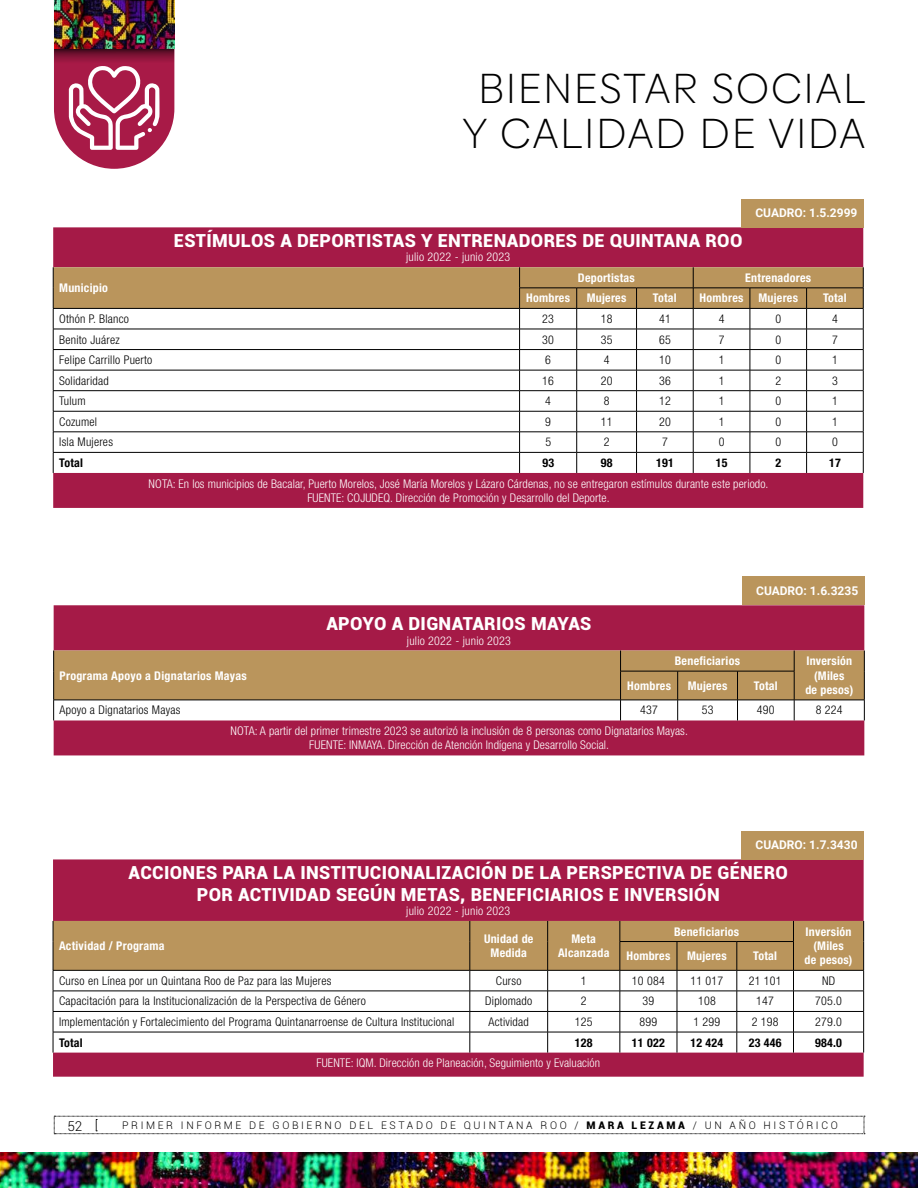
<style>
.page{position:relative;width:918px;height:1188px;background:#fff}
.page>*{position:absolute;margin:0;border:0;box-sizing:border-box;transform-origin:0 0}
.t1{font:300 42px/45px "Biennale";letter-spacing:.05em;color:#000;text-align:center}
.t2{font:900 18px/21.6px "Roboto";letter-spacing:.02em;color:#fff;text-align:center}
.t3{font:300 13.5px "Roboto";color:#000}
.t4{font:300 condensed 12px/14.4px "Helvetica Neue LT Std";letter-spacing:.01em;color:#fff;text-align:center}
.t5{font:300 condensed 12px "Helvetica Neue LT Std";letter-spacing:.02em;color:#000}
.t6{font:700 condensed 12px/14.4px "Helvetica Neue LT Std";letter-spacing:.02em;color:#fff;text-align:center}
.t7{font:700 condensed 12px "Helvetica Neue LT Std";letter-spacing:.02em;color:#000}
.t8{font:700 12px "Roboto";color:#fff}
.t9{font:300 10.5px "Roboto";letter-spacing:.25em;color:#000}
.s1{font-weight:900}
</style>
<div class="page">
<img style="left:54px;top:0;width:120px;height:169px">
<img style="left:0;top:1152px;width:918px;height:36px">
<svg style="left:54px;top:1116px;width:811px;height:18px"></svg>
<div style="left:53px;top:227px;width:810px;height:281px;background:#a51a47"></div>
<svg style="left:53px;top:267px;width:811px;height:206px"></svg>
<div style="left:741px;top:199px;width:122px;height:28px;background:#ba955c"></div>
<div style="left:53px;top:859px;width:811px;height:218px;background:#a51a47"></div>
<svg style="left:53px;top:921px;width:811px;height:132px"></svg>
<div style="left:741px;top:831px;width:123px;height:28px;background:#ba955c"></div>
<div style="left:54px;top:605px;width:810px;height:150px;background:#a51a47"></div>
<svg style="left:53px;top:651px;width:812px;height:69px"></svg>
<div style="left:742px;top:577px;width:122px;height:28px;background:#ba955c"></div>
<h1 class="t1" style="left:462px;top:66px;width:405px">BIENESTAR SOCIAL<br>Y CALIDAD DE VIDA</h1>
<p class="t6" style="left:59px;top:281px;width:50px">Municipio</p>
<h2 class="t2" style="left:174px;top:229px;width:570px">ESTÍMULOS A DEPORTISTAS Y ENTRENADORES DE QUINTANA ROO</h2>
<p class="t4" style="left:406px;top:250px;width:106px">julio 2022 - junio 2023</p>
<p class="t8" style="left:755px;top:205px;width:104px">CUADRO: 1.5.2999</p>
<p class="t6" style="left:578px;top:270px;width:59px">Deportistas</p>
<p class="t6" style="left:745px;top:270px;width:67px">Entrenadores</p>
<p class="t6" style="left:526px;top:291px;width:45px">Hombres</p>
<p class="t6" style="left:587px;top:291px;width:41px">Mujeres</p>
<p class="t6" style="left:653px;top:291px;width:25px">Total</p>
<p class="t6" style="left:700px;top:291px;width:100px">Hombres Mujeres</p>
<p class="t6" style="left:823px;top:291px;width:25px">Total</p>
<p class="t5" style="left:59px;top:312px;width:71px">Othón P. Blanco</p>
<p class="t5" style="left:542px;top:312px;width:13px">23</p>
<p class="t5" style="left:601px;top:312px;width:13px">18</p>
<p class="t5" style="left:659px;top:312px;width:13px">41</p>
<p class="t5" style="left:719px;top:312px;width:7px">4</p>
<p class="t5" style="left:775px;top:312px;width:7px">0</p>
<p class="t5" style="left:832px;top:312px;width:7px">4</p>
<p class="t5" style="left:59px;top:332px;width:62px">Benito Juárez</p>
<p class="t5" style="left:542px;top:332px;width:13px">30</p>
<p class="t5" style="left:601px;top:332px;width:13px">35</p>
<p class="t5" style="left:659px;top:332px;width:13px">65</p>
<p class="t5" style="left:719px;top:332px;width:7px">7</p>
<p class="t5" style="left:775px;top:332px;width:7px">0</p>
<p class="t5" style="left:832px;top:332px;width:7px">7</p>
<p class="t5" style="left:59px;top:353px;width:95px">Felipe Carrillo Puerto</p>
<p class="t5" style="left:545px;top:353px;width:7px">6</p>
<p class="t5" style="left:604px;top:353px;width:7px">4</p>
<p class="t5" style="left:659px;top:353px;width:13px">10</p>
<p class="t5" style="left:719px;top:353px;width:7px">1</p>
<p class="t5" style="left:775px;top:353px;width:7px">0</p>
<p class="t5" style="left:832px;top:353px;width:7px">1</p>
<p class="t5" style="left:59px;top:374px;width:51px">Solidaridad</p>
<p class="t5" style="left:542px;top:374px;width:13px">16</p>
<p class="t5" style="left:601px;top:374px;width:13px">20</p>
<p class="t5" style="left:659px;top:374px;width:13px">36</p>
<p class="t5" style="left:719px;top:374px;width:7px">1</p>
<p class="t5" style="left:775px;top:374px;width:7px">2</p>
<p class="t5" style="left:832px;top:374px;width:7px">3</p>
<p class="t5" style="left:59px;top:394px;width:28px">Tulum</p>
<p class="t5" style="left:545px;top:394px;width:7px">4</p>
<p class="t5" style="left:604px;top:394px;width:7px">8</p>
<p class="t5" style="left:659px;top:394px;width:13px">12</p>
<p class="t5" style="left:719px;top:394px;width:7px">1</p>
<p class="t5" style="left:775px;top:394px;width:7px">0</p>
<p class="t5" style="left:832px;top:394px;width:7px">1</p>
<p class="t5" style="left:59px;top:415px;width:39px">Cozumel</p>
<p class="t5" style="left:545px;top:415px;width:7px">9</p>
<p class="t5" style="left:601px;top:415px;width:13px">11</p>
<p class="t5" style="left:659px;top:415px;width:13px">20</p>
<p class="t5" style="left:719px;top:415px;width:7px">1</p>
<p class="t5" style="left:775px;top:415px;width:7px">0</p>
<p class="t5" style="left:832px;top:415px;width:7px">1</p>
<p class="t5" style="left:59px;top:435px;width:55px">Isla Mujeres</p>
<p class="t5" style="left:545px;top:435px;width:7px">5</p>
<p class="t5" style="left:604px;top:435px;width:7px">2</p>
<p class="t5" style="left:662px;top:435px;width:7px">7</p>
<p class="t5" style="left:719px;top:435px;width:7px">0</p>
<p class="t5" style="left:775px;top:435px;width:7px">0</p>
<p class="t5" style="left:832px;top:435px;width:7px">0</p>
<p class="t7" style="left:59px;top:455px;width:25px">Total</p>
<p class="t7" style="left:542px;top:455px;width:13px">93</p>
<p class="t7" style="left:601px;top:455px;width:13px">98</p>
<p class="t7" style="left:656px;top:455px;width:19px">191</p>
<p class="t7" style="left:716px;top:455px;width:13px">15</p>
<p class="t7" style="left:775px;top:455px;width:7px">2</p>
<p class="t7" style="left:829px;top:455px;width:13px">17</p>
<p class="t4" style="left:149px;top:476px;width:621px">NOTA: En los municipios de Bacalar, Puerto Morelos, José María Morelos y Lázaro Cárdenas, no se entregaron estímulos durante este periodo.<br>FUENTE: COJUDEQ. Dirección de Promoción y Desarrollo del Deporte.</p>
<p class="t6" style="left:60px;top:668px;width:189px">Programa Apoyo a Dignatarios Mayas</p>
<h2 class="t2" style="left:326px;top:612px;width:267px">APOYO A DIGNATARIOS MAYAS</h2>
<p class="t4" style="left:407px;top:633px;width:106px">julio 2022 - junio 2023</p>
<p class="t8" style="left:756px;top:583px;width:104px">CUADRO: 1.6.3235</p>
<p class="t6" style="left:675px;top:653px;width:67px">Beneficiarios</p>
<p class="t6" style="left:805px;top:653px;width:49px">Inversión (Miles<br>de pesos)</p>
<p class="t6" style="left:627px;top:678px;width:45px">Hombres</p>
<p class="t6" style="left:688px;top:678px;width:41px">Mujeres</p>
<p class="t6" style="left:754px;top:678px;width:25px">Total</p>
<p class="t5" style="left:60px;top:703px;width:122px">Apoyo a Dignatarios Mayas</p>
<p class="t5" style="left:640px;top:703px;width:19px">437</p>
<p class="t5" style="left:702px;top:703px;width:13px">53</p>
<p class="t5" style="left:757px;top:703px;width:19px">490</p>
<p class="t5" style="left:816px;top:703px;width:28px">8 224</p>
<p class="t4" style="left:231px;top:724px;width:459px">NOTA: A partir del primer trimestre 2023 se autorizó la inclusión de 8 personas como Dignatarios Mayas.<br>FUENTE: INMAYA. Dirección de Atención Indígena y Desarrollo Social.</p>
<p class="t8" style="left:755px;top:837px;width:104px">CUADRO: 1.7.3430</p>
<h2 class="t2" style="left:129px;top:861px;width:661px">ACCIONES PARA LA INSTITUCIONALIZACIÓN DE LA PERSPECTIVA DE GÉNERO<br>POR ACTIVIDAD SEGÚN METAS, BENEFICIARIOS E INVERSIÓN</h2>
<p class="t4" style="left:406px;top:903px;width:106px">julio 2022 - junio 2023</p>
<p class="t6" style="left:59px;top:938px;width:107px">Actividad / Programa</p>
<p class="t6" style="left:484px;top:931px;width:51px">Unidad de<br>Medida</p>
<p class="t6" style="left:558px;top:931px;width:53px">Meta<br>Alcanzada</p>
<p class="t6" style="left:674px;top:924px;width:67px">Beneficiarios</p>
<p class="t6" style="left:805px;top:924px;width:49px">Inversión (Miles<br>de pesos)</p>
<p class="t6" style="left:626px;top:949px;width:45px">Hombres</p>
<p class="t6" style="left:687px;top:949px;width:41px">Mujeres</p>
<p class="t6" style="left:753px;top:949px;width:25px">Total</p>
<p class="t5" style="left:59px;top:974px;width:274px">Curso en Línea por un Quintana Roo de Paz para las Mujeres</p>
<p class="t5" style="left:496px;top:974px;width:27px">Curso</p>
<p class="t5" style="left:581px;top:974px;width:7px">1</p>
<p class="t5" style="left:632px;top:974px;width:34px">10 084</p>
<p class="t5" style="left:690px;top:974px;width:34px">11 017</p>
<p class="t5" style="left:749px;top:974px;width:34px">21 101</p>
<p class="t5" style="left:822px;top:974px;width:15px">ND</p>
<p class="t5" style="left:59px;top:994px;width:308px">Capacitación para la Institucionalización de la Perspectiva de Género</p>
<p class="t5" style="left:485px;top:994px;width:49px">Diplomado</p>
<p class="t5" style="left:581px;top:994px;width:7px">2</p>
<p class="t5" style="left:643px;top:994px;width:13px">39</p>
<p class="t5" style="left:698px;top:994px;width:19px">108</p>
<p class="t5" style="left:756px;top:994px;width:19px">147</p>
<p class="t5" style="left:815px;top:994px;width:28px">705.0</p>
<p class="t5" style="left:59px;top:1015px;width:397px">Implementación y Fortalecimiento del Programa Quintanarroense de Cultura Institucional</p>
<p class="t5" style="left:489px;top:1015px;width:42px">Actividad</p>
<p class="t5" style="left:575px;top:1015px;width:19px">125</p>
<p class="t5" style="left:640px;top:1015px;width:19px">899</p>
<p class="t5" style="left:693px;top:1015px;width:28px">1 299</p>
<p class="t5" style="left:752px;top:1015px;width:28px">2 198</p>
<p class="t5" style="left:815px;top:1015px;width:28px">279.0</p>
<p class="t7" style="left:59px;top:1035px;width:25px">Total</p>
<p class="t7" style="left:575px;top:1035px;width:19px">128</p>
<p class="t7" style="left:632px;top:1035px;width:34px">11 022</p>
<p class="t7" style="left:690px;top:1035px;width:34px">12 424</p>
<p class="t7" style="left:749px;top:1035px;width:34px">23 446</p>
<p class="t7" style="left:815px;top:1035px;width:28px">984.0</p>
<p class="t4" style="left:317px;top:1056px;width:285px">FUENTE: IQM. Dirección de Planeación, Seguimiento y Evaluación</p>
<p class="t3" style="left:68px;top:1117px;width:16px">52</p>
<p class="t9" style="left:122px;top:1118px;width:717px">PRIMER INFORME DE GOBIERNO DEL ESTADO DE QUINTANA ROO / <span class="s1">MARA LEZAMA</span> / UN AÑO HISTÓRICO</p>
</div>
